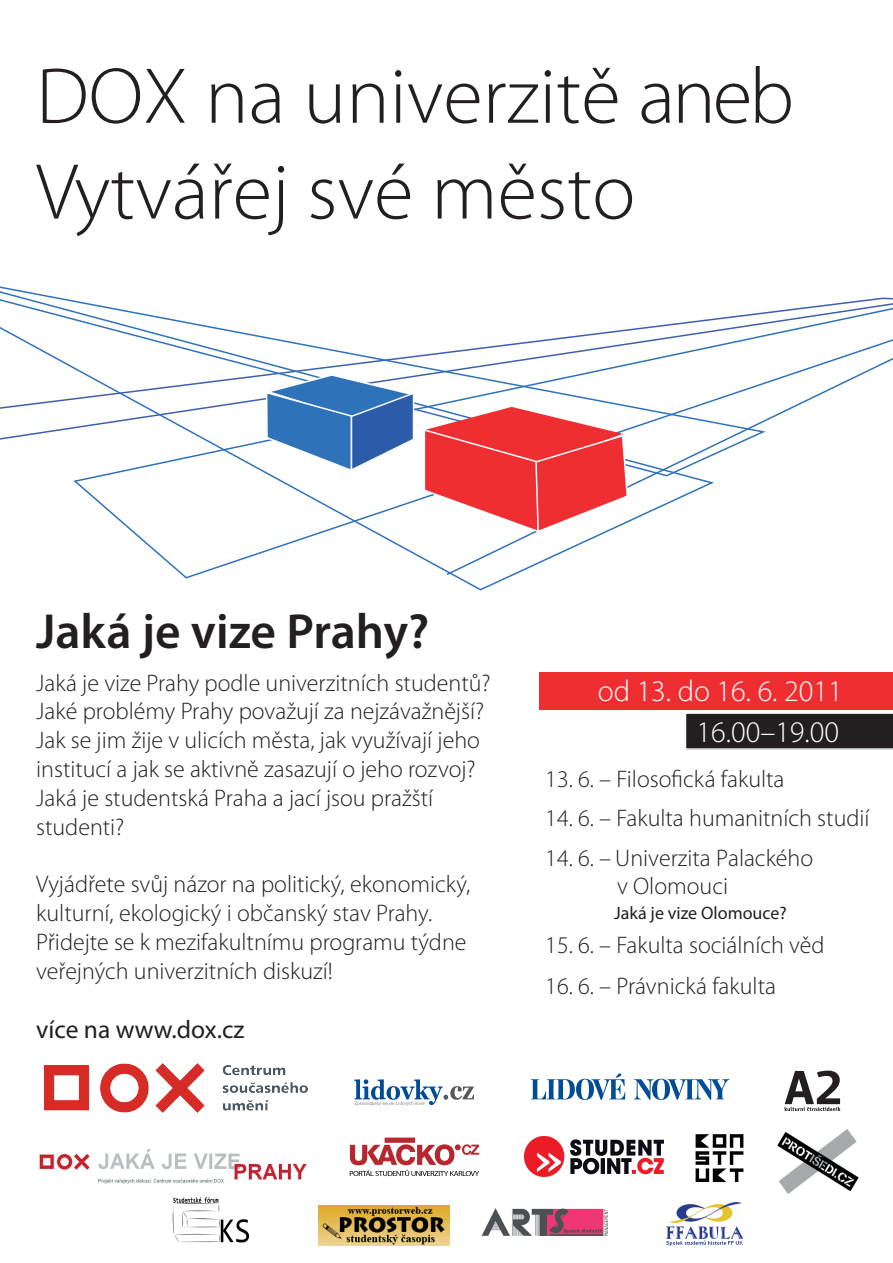
<style>
.page{position:relative;width:893px;height:1263px;background:#fff}
.page>*{position:absolute;margin:0;border:0;box-sizing:border-box;transform-origin:0 0}
.t1{font:300 79.8px/95.8px "Myriad Pro";color:#231f20}
.t2{font:600 49.5px "Myriad Pro";color:#231f20}
.t3{font:300 30px "Myriad Pro";color:#fff}
.t4{font:25.5px "Myriad Pro";color:#231f20}
.t5{font:300 24px/28.8px "Myriad Pro";color:#231f20}
.t6{font:18px "Myriad Pro";color:#231f20}
</style>
<div class="page">
<img style="left:695px;top:1134px;width:49px;height:49px">
<img style="left:666px;top:1202px;width:78px;height:44px">
<svg style="left:785px;top:1071px;width:55px;height:40px"></svg>
<img style="left:482px;top:1208px;width:126px;height:28px">
<svg style="left:685px;top:713px;width:208px;height:37px;background:#322e2f"></svg>
<svg style="left:0;top:286px;width:512px;height:305px"></svg>
<svg style="left:445px;top:286px;width:448px;height:290px"></svg>
<div style="left:539px;top:673px;width:354px;height:37px;background:#ee2e30"></div>
<svg style="left:265px;top:373px;width:364px;height:161px"></svg>
<img style="left:172px;top:1197px;width:77px;height:46px">
<img style="left:44px;top:1063px;width:263px;height:49px">
<img style="left:38px;top:1149px;width:269px;height:35px">
<img style="left:777px;top:1129px;width:82px;height:65px">
<img style="left:349px;top:1137px;width:131px;height:72px">
<img style="left:350px;top:1169px;width:121px;height:7px">
<img style="left:318px;top:1205px;width:131px;height:40px">
<img style="left:525px;top:1137px;width:139px;height:40px">
<svg style="left:354px;top:1079px;width:120px;height:27px"></svg>
<svg style="left:531px;top:1073px;width:94px;height:27px"></svg>
<svg style="left:634px;top:1079px;width:95px;height:21px"></svg>
<h1 class="t1" style="left:36px;top:50px;width:759px">DOX na univerzitě aneb<br>Vytvářej své město</h1>
<h2 class="t2" style="left:36px;top:600px;width:395px">Jaká je vize Prahy?</h2>
<p class="t5" style="left:36px;top:669px;width:456px">Jaká je vize Prahy podle univerzitních studentů?<br>Jaké problémy Prahy považují za nejzávažnější?<br>Jak se jim žije v ulicích města, jak využívají jeho institucí a jak se aktivně zasazují o jeho rozvoj?<br>Jaká je studentská Praha a jací jsou pražští studenti?</p>
<p class="t5" style="left:36px;top:870px;width:436px">Vyjádřete svůj názor na politický, ekonomický, kulturní, ekologický i občanský stav Prahy.<br>Přidejte se k mezifakultnímu programu týdne veřejných univerzitních diskuzí!</p>
<p class="t4" style="left:36px;top:1014px;width:210px">více na www.dox.cz</p>
<p class="t3" style="left:598px;top:674px;width:246px">od 13. do 16. 6. 2011</p>
<p class="t3" style="left:697px;top:715px;width:144px">16.00–19.00</p>
<p class="t5" style="left:545px;top:765px;width:241px">13. 6. – Filosofická fakulta</p>
<p class="t5" style="left:545px;top:804px;width:326px">14. 6. – Fakulta humanitních studií</p>
<p class="t5" style="left:545px;top:843px;width:269px;text-align:center">14. 6. – Univerzita Palackého v Olomouci</p>
<p class="t6" style="left:614px;top:902px;width:174px">Jaká je vize Olomouce?</p>
<p class="t5" style="left:545px;top:931px;width:281px">15. 6. – Fakulta sociálních věd</p>
<p class="t5" style="left:545px;top:972px;width:232px">16. 6. – Právnická fakulta</p>
</div>
